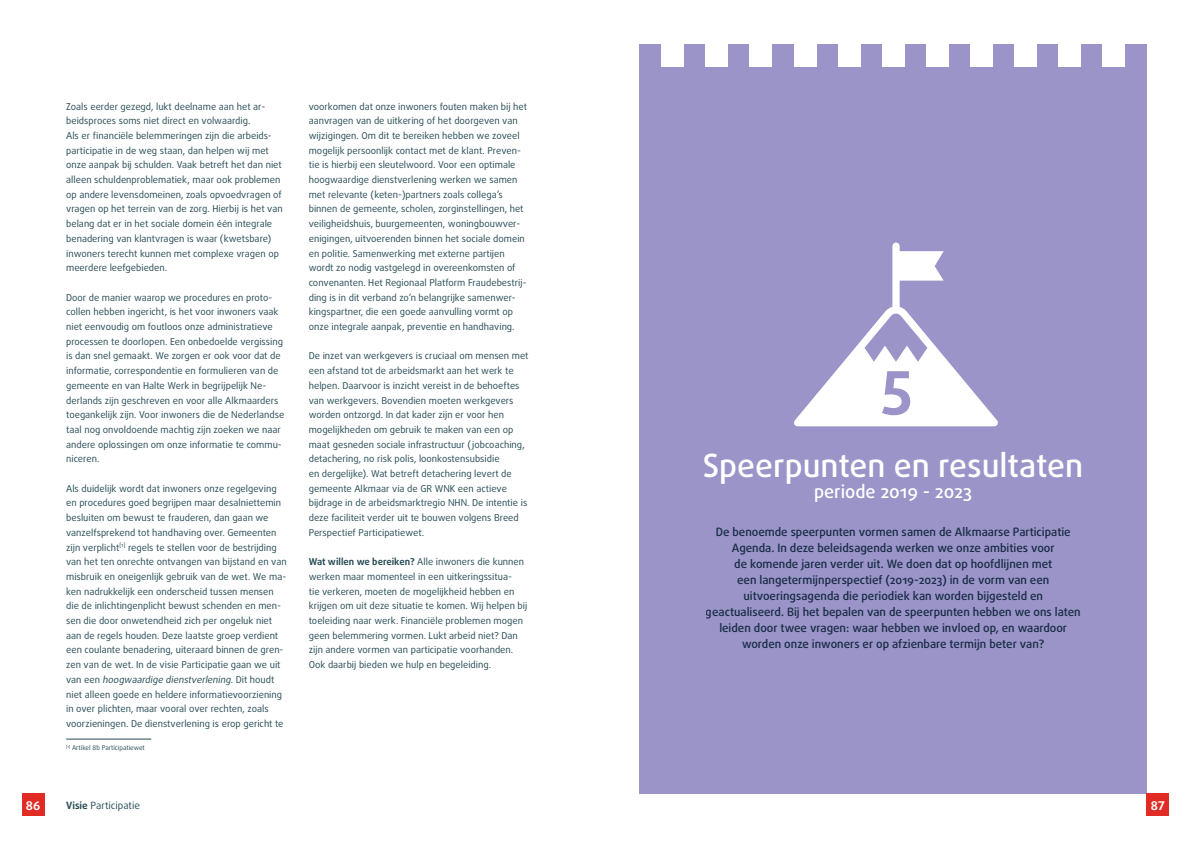
<style>
.page{position:relative;width:1191px;height:842px;background:#fff}
.page>*{position:absolute;margin:0;border:0;box-sizing:border-box;transform-origin:0 0}
.hoofdstuk{font:700 62px "Daxline Pro";color:#9a94c8}
.hoofdstuk-2{font:500 32px "Daxline Pro";color:#fff}
.hoofdstuk-3{font:500 18px "Daxline Pro";color:#fff}
.t1{font:700 12px "Daxline Pro";color:#fff}
.t2{font:500 11.5px/16px "Daxline Pro";color:#254a53;text-align:center}
.t3{font:10px "Daxline Pro";color:#254a53}
.body{font:9.5px/14.7px "Daxline Pro";color:#254a53}
.voetnoot{font:6.5px "Daxline Pro";color:#254a53}
.s1{font-style:italic}
.s2{font-weight:700}
</style>
<div class="page">
<div style="left:639px;top:44px;width:507px;height:750px;background:#9a94c8"></div>
<div style="left:661px;top:22px;width:22px;height:44px;background:#fff"></div>
<div style="left:706px;top:22px;width:22px;height:44px;background:#fff"></div>
<div style="left:750px;top:22px;width:22px;height:44px;background:#fff"></div>
<div style="left:794px;top:22px;width:22px;height:44px;background:#fff"></div>
<div style="left:838px;top:22px;width:22px;height:44px;background:#fff"></div>
<div style="left:882px;top:22px;width:22px;height:44px;background:#fff"></div>
<div style="left:926px;top:22px;width:22px;height:44px;background:#fff"></div>
<div style="left:970px;top:22px;width:22px;height:44px;background:#fff"></div>
<div style="left:1014px;top:22px;width:22px;height:44px;background:#fff"></div>
<div style="left:1058px;top:22px;width:22px;height:44px;background:#fff"></div>
<div style="left:1102px;top:22px;width:22px;height:44px;background:#fff"></div>
<hr style="left:66px;top:739px;width:85px;height:1px;background:#254a53">
<div style="left:1146px;top:794px;width:23px;height:22px;background:#e12c26"></div>
<div style="left:22px;top:794px;width:22px;height:22px;background:#e12c26"></div>
<svg style="left:794px;top:243px;width:204px;height:183px"></svg>
<p class="body" style="left:66px;top:99px;width:201px">Zoals eerder gezegd, lukt deelname aan het ar&shy;beidsproces soms niet direct en volwaardig.</p>
<p class="body" style="left:66px;top:128px;width:218px">Als er financiële belemmeringen zijn die arbeids&shy;participatie in de weg staan, dan helpen wij met onze aanpak bij schulden. Vaak betreft het dan niet alleen schuldenproblematiek, maar ook problemen op andere levensdomeinen, zoals opvoedvragen of vragen op het terrein van de zorg. Hierbij is het van belang dat er in het sociale domein één integrale benadering van klantvragen is waar (kwetsbare) inwoners terecht kunnen met complexe vragen op meerdere leefgebieden.</p>
<p class="body" style="left:66px;top:290px;width:220px">Door de manier waarop we procedures en proto&shy;collen hebben ingericht, is het voor inwoners vaak niet eenvoudig om foutloos onze administratieve processen te doorlopen. Een onbedoelde vergissing is dan snel gemaakt. We zorgen er ook voor dat de informatie, correspondentie en formulieren van de gemeente en van Halte Werk in begrijpelijk Ne&shy;derlands zijn geschreven en voor alle Alkmaarders toegankelijk zijn. Voor inwoners die de Nederlandse taal nog onvoldoende machtig zijn zoeken we naar andere oplossingen om onze informatie te commu&shy;niceren.</p>
<p class="body" style="left:66px;top:481px;width:222px">Als duidelijk wordt dat inwoners onze regelgeving en procedures goed begrijpen maar desalniettemin besluiten om bewust te frauderen, dan gaan we vanzelfsprekend tot handhaving over. Gemeenten zijn verplicht<sup>[1]</sup> regels te stellen voor de bestrijding van het ten onrechte ontvangen van bijstand en van misbruik en oneigenlijk gebruik van de wet. We ma&shy;ken nadrukkelijk een onderscheid tussen mensen die de inlichtingenplicht bewust schenden en men&shy;sen die door onwetendheid zich per ongeluk niet aan de regels houden. Deze laatste groep verdient een coulante benadering, uiteraard binnen de gren&shy;zen van de wet. In de visie Participatie gaan we uit v a n e e n <span class="s1">hoogwaardige dienstverlening</span>. D i t h o u d t niet alleen goede en heldere informatievoorziening in over plichten, maar vooral over rechten, zoals voorzieningen. De dienstverlening is erop gericht te</p>
<p class="voetnoot" style="left:66px;top:743px;width:80px"><sup>[1]</sup> Artikel 8b Participatiewet</p>
<p class="body" style="left:309px;top:99px;width:220px">voorkomen dat onze inwoners fouten maken bij het aanvragen van de uitkering of het doorgeven van wijzigingen. Om dit te bereiken hebben we zoveel mogelijk persoonlijk contact met de klant. Preven&shy;tie is hierbij een sleutelwoord. Voor een optimale hoogwaardige dienstverlening werken we samen met relevante (keten-)partners zoals collega’s binnen de gemeente, scholen, zorginstellingen, het veiligheidshuis, buurgemeenten, woningbouwver&shy;enigingen, uitvoerenden binnen het sociale domein en politie. Samenwerking met externe partijen wordt zo nodig vastgelegd in overeenkomsten of convenanten. Het Regionaal Platform Fraudebestrij&shy;ding is in dit verband zo’n belangrijke samenwer&shy;kingspartner, die een goede aanvulling vormt op onze integrale aanpak, preventie en handhaving.</p>
<p class="body" style="left:309px;top:349px;width:221px">De inzet van werkgevers is cruciaal om mensen met een afstand tot de arbeidsmarkt aan het werk te helpen. Daarvoor is inzicht vereist in de behoeftes van werkgevers. Bovendien moeten werkgevers worden ontzorgd. In dat kader zijn er voor hen mogelijkheden om gebruik te maken van een op maat gesneden sociale infrastructuur (jobcoaching, detachering, no risk polis, loonkostensubsidie<br>en dergelijke). Wat betreft detachering levert de gemeente Alkmaar via de GR WNK een actieve bijdrage in de arbeidsmarktregio NHN. De intentie is deze faciliteit verder uit te bouwen volgens Breed Perspectief Participatiewet.</p>
<p class="body" style="left:309px;top:555px;width:220px"><span class="s2">Wat willen we bereiken?</span> Alle inwoners die kunnen werken maar momenteel in een uitkeringssitua-<br>tie verkeren, moeten de mogelijkheid hebben en krijgen om uit deze situatie te komen. Wij helpen bij toeleiding naar werk. Financiële problemen mogen geen belemmering vormen. Lukt arbeid niet? Dan zijn andere vormen van participatie voorhanden.<br>Ook daarbij bieden we hulp en begeleiding.</p>
<p class="hoofdstuk" style="left:881px;top:341px;width:33px">5</p>
<p class="hoofdstuk-2" style="left:702px;top:444px;width:382px">Speerpunten en resultaten</p>
<p class="hoofdstuk-3" style="left:814px;top:480px;width:159px">periode 2019 - 2023</p>
<p class="t2" style="left:706px;top:524px;width:376px">De benoemde speerpunten vormen samen de Alkmaarse Participatie Agenda. In deze beleidsagenda werken we onze ambities voor<br>de komende jaren verder uit. We doen dat op hoofdlijnen met<br>een langetermijnperspectief (2019-2023) in de vorm van een uitvoeringsagenda die periodiek kan worden bijgesteld en geactualiseerd. Bij het bepalen van de speerpunten hebben we ons laten leiden door twee vragen: waar hebben we invloed op, en waardoor worden onze inwoners er op afzienbare termijn beter van?</p>
<p class="t1" style="left:26px;top:797px;width:16px">86</p>
<p class="t3" style="left:66px;top:798px;width:75px"><span class="s2">Visie</span> Participatie</p>
<p class="t1" style="left:1151px;top:797px;width:15px">87</p>
</div>
